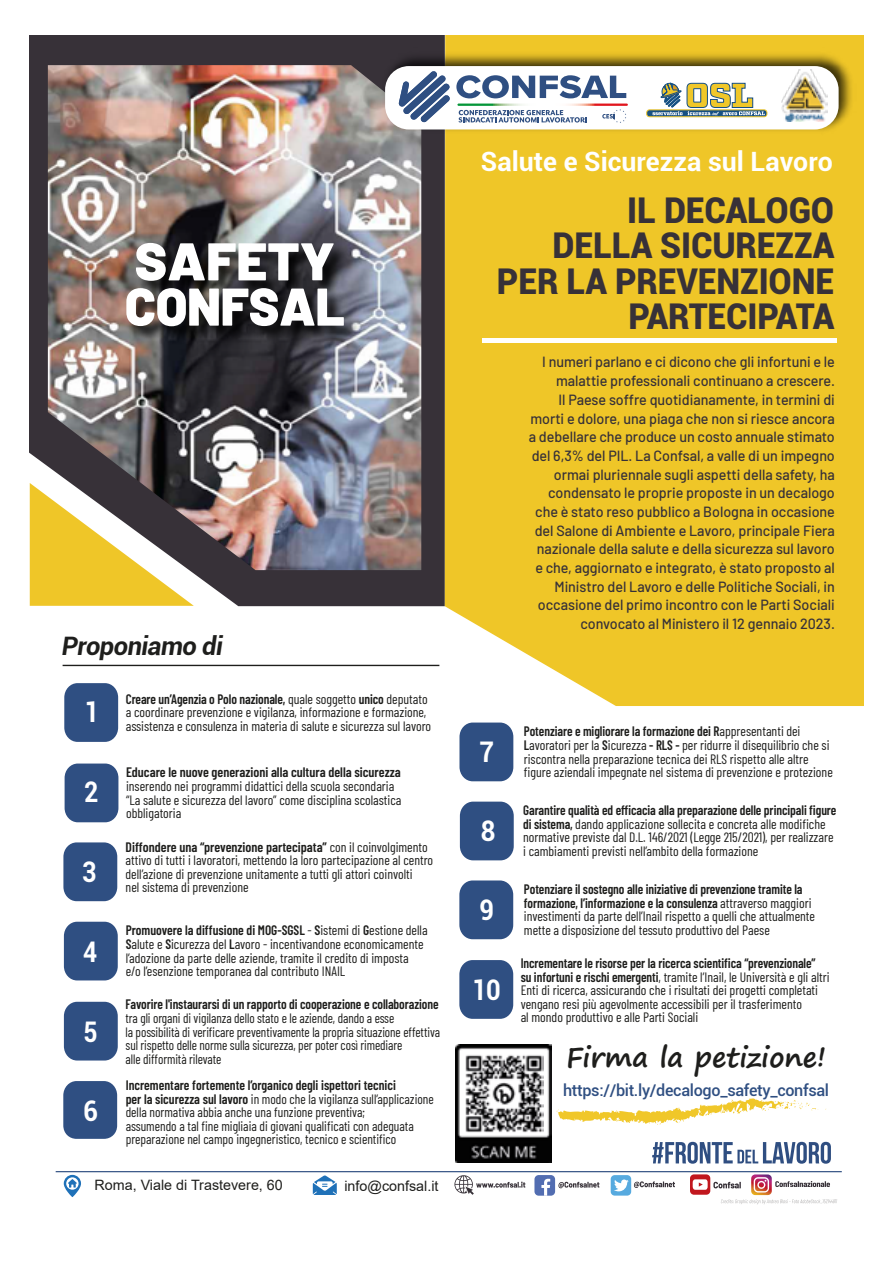
<style>
.page{position:relative;width:893px;height:1263px;background:#fff}
.page>*{position:absolute;margin:0;border:0;box-sizing:border-box;transform-origin:0 0}
.t1{font:900 52.95px/45.3px "Barlow";letter-spacing:-.005em;color:#fff}
.t2{font:900 35.55px/35.5px "Roboto";letter-spacing:-.005em;color:#373138;text-align:right;scale:.95 1}
.t3{font:700 28.5px "Roboto";color:#fff;scale:.9 1}
.t4{font:700 28.5px "Roboto";color:#fff;scale:.89 1}
.t5{font:700 28.5px "Roboto";color:#fff;scale:.88 1}
.t6{font:700 28.5px "Roboto";color:#fff;scale:.86 1}
.t7{font:700 27.6px "Segoe Print";color:#1e1e1c}
.t8{font:700 26.7px "Roboto";color:#fff}
.t9{font:italic 700 25.5px "Roboto";letter-spacing:-.02em;color:#1e1e1c}
.t10{font:500 16.2px "Roboto";letter-spacing:-.02em;color:#2f4f82}
.t11{font:500 14.7px/18.8px "Barlow";letter-spacing:-.005em;color:#373138;text-align:right}
.t12{font:14.25px "Arial";color:#1e1e1c}
.t13{font:600 13.65px/13.6px "Barlow Condensed";letter-spacing:-.005em;color:#1e1e1c;scale:.95 1}
.t14{font:600 13.65px "Barlow Condensed";letter-spacing:-.005em;color:#1e1e1c}
.t15{font:13.5px/13.5px "Barlow Condensed";color:#1e1e1c}
.t16{font:13.5px/13.5px "Barlow Condensed";color:#1e1e1c;scale:.95 1}
.s1{font-weight:400;font-size:13.5px}
.s2{font-weight:600;font-size:13.65px}
</style>
<div class="page">
<div style="left:30px;top:36px;width:415px;height:570px;background:#373138"></div>
<div style="left:445px;top:36px;width:418px;height:670px;background:#efc628"></div>
<hr style="left:483px;top:338px;width:354px;height:4px;background:#fff">
<svg style="left:64px;top:1175px;width:17px;height:22px"></svg>
<svg style="left:313px;top:1175px;width:24px;height:20px"></svg>
<div style="left:64px;top:683px;width:54px;height:59px;background:#2f4f82;border-radius:14px"></div>
<div style="left:65px;top:763px;width:53px;height:59px;background:#2f4f82;border-radius:14px"></div>
<div style="left:460px;top:802px;width:54px;height:58px;background:#2f4f82;border-radius:14px"></div>
<div style="left:459px;top:880px;width:54px;height:59px;background:#2f4f82;border-radius:14px"></div>
<div style="left:63px;top:842px;width:54px;height:59px;background:#2f4f82;border-radius:14px"></div>
<div style="left:64px;top:922px;width:54px;height:58px;background:#2f4f82;border-radius:14px"></div>
<div style="left:64px;top:1002px;width:54px;height:58px;background:#2f4f82;border-radius:14px"></div>
<div style="left:63px;top:1081px;width:54px;height:58px;background:#2f4f82;border-radius:14px"></div>
<div style="left:459px;top:722px;width:54px;height:59px;background:#2f4f82;border-radius:14px"></div>
<hr style="left:56px;top:1171px;width:786px;height:1px;background:#2f4f82">
<hr style="left:63px;top:665px;width:376px;height:1px;background:#1e1e1c">
<div style="left:459px;top:960px;width:54px;height:59px;background:#2f4f82;border-radius:14px"></div>
<svg style="left:30px;top:483px;width:164px;height:123px;background:#f0cd44"></svg>
<img style="left:48px;top:65px;width:373px;height:505px">
<img style="left:379px;top:48px;width:478px;height:88px">
<div style="left:385px;top:66px;width:454px;height:63px;background:#fff;border-radius:24px"></div>
<svg style="left:457px;top:104px;width:171px;height:2px"></svg>
<svg style="left:456px;top:75px;width:170px;height:23px"></svg>
<svg style="left:399px;top:71px;width:51px;height:51px"></svg>
<svg style="left:459px;top:110px;width:128px;height:13px"></svg>
<svg style="left:602px;top:109px;width:24px;height:14px"></svg>
<div style="left:647px;top:110px;width:120px;height:7px;background:#154f84;border-radius:3px"></div>
<div style="left:646px;top:109px;width:121px;height:8px;border:1px solid #f0c729;border-radius:3px"></div>
<svg style="left:649px;top:83px;width:116px;height:33px"></svg>
<img style="left:781px;top:69px;width:47px;height:52px">
<img style="left:121px;top:231px;width:244px;height:128px">
<img style="left:456px;top:1044px;width:95px;height:119px">
<svg style="left:557px;top:1098px;width:261px;height:27px"></svg>
<img style="left:463px;top:1051px;width:80px;height:81px">
<svg style="left:652px;top:1142px;width:179px;height:22px"></svg>
<svg style="left:454px;top:1175px;width:71px;height:20px"></svg>
<svg style="left:558px;top:1182px;width:41px;height:6px"></svg>
<div style="left:534px;top:1175px;width:21px;height:21px;background:#526db1;border-radius:4px"></div>
<svg style="left:541px;top:1179px;width:9px;height:17px"></svg>
<div style="left:611px;top:1175px;width:20px;height:20px;background:#57aadf;border-radius:4px"></div>
<svg style="left:614px;top:1179px;width:61px;height:12px"></svg>
<svg style="left:690px;top:1174px;width:20px;height:21px"></svg>
<svg style="left:693px;top:1174px;width:144px;height:30px"></svg>
<p class="t1" style="left:125px;top:235px;width:221px">SAFETY<br>CONFSAL</p>
<p class="t9" style="left:62px;top:627px;width:163px">Proponiamo di</p>
<p class="t3" style="left:84px;top:691px;width:18px">1</p>
<p class="t5" style="left:84px;top:772px;width:18px">2</p>
<p class="t5" style="left:82px;top:852px;width:18px">3</p>
<p class="t6" style="left:83px;top:931px;width:18px">4</p>
<p class="t6" style="left:83px;top:1011px;width:18px">5</p>
<p class="t4" style="left:83px;top:1091px;width:18px">6</p>
<p class="t13" style="left:126px;top:691px;width:319px">Creare un’Agenzia o Polo nazionale, <span class="s1">quale soggetto</span> unico <span class="s1">deputato</span></p>
<p class="t15" style="left:126px;top:705px;width:307px">a coordinare prevenzione e vigilanza, informazione e formazione, assistenza e consulenza in materia di salute e sicurezza sul lavoro</p>
<p class="t14" style="left:126px;top:763px;width:276px">Educare le nuove generazioni alla cultura della sicurezza</p>
<p class="t15" style="left:126px;top:778px;width:277px">inserendo nei programmi didattici della scuola secondaria “La salute e sicurezza del lavoro” come disciplina scolastica obbligatoria</p>
<p class="t14" style="left:126px;top:837px;width:304px">Diffondere una “prevenzione partecipata” <span class="s1">con il coinvolgimento</span></p>
<p class="t15" style="left:126px;top:853px;width:309px">attivo di tutti i lavoratori, mettendo la loro partecipazione al centro dell’azione di prevenzione unitamente a tutti gli attori coinvolti<br>nel sistema di prevenzione</p>
<p class="t14" style="left:126px;top:921px;width:303px">Promuovere la diffusione di MOG-SGSL <span class="s1">-</span> S<span class="s1">istemi di</span> G<span class="s1">estione della</span></p>
<p class="t15" style="left:126px;top:936px;width:299px"><span class="s2">S</span>alute e <span class="s2">S</span>icurezza del <span class="s2">L</span>avoro - incentivandone economicamente l’adozione da parte delle aziende, tramite il credito di imposta e/o l’esenzione temporanea dal contributo INAIL</p>
<p class="t13" style="left:126px;top:997px;width:331px">Favorire l'instaurarsi di un rapporto di cooperazione e collaborazione</p>
<p class="t16" style="left:126px;top:1010px;width:333px">tra gli organi di vigilanza dello stato e le aziende, dando a esse<br>la possibilità di verificare preventivamente la propria situazione effettiva sul rispetto delle norme sulla sicurezza, per poter così rimediare<br>alle difformità rilevate</p>
<p class="t14" style="left:126px;top:1075px;width:272px">Incrementare fortemente l’organico degli ispettori tecnici</p>
<p class="t15" style="left:126px;top:1091px;width:310px"><span class="s2">per la sicurezza sul lavoro</span> in modo che la vigilanza sull’applicazione della normativa abbia anche una funzione preventiva;<br>assumendo a tal fine migliaia di giovani qualificati con adeguata preparazione nel campo ingegneristico, tecnico e scientifico</p>
<p class="t12" style="left:95px;top:1175px;width:190px">Roma, Viale di Trastevere, 60</p>
<p class="t12" style="left:344px;top:1176px;width:96px">info@confsal.it</p>
<p class="t8" style="left:481px;top:143px;width:353px">Salute e Sicurezza sul Lavoro</p>
<p class="t2" style="left:497px;top:191px;width:356px">IL DECALOGO<br>DELLA SICUREZZA<br>PER LA PREVENZIONE<br>PARTECIPATA</p>
<p class="t11" style="left:529px;top:352px;width:308px">I numeri parlano e ci dicono che gli infortuni e le malattie professionali continuano a crescere.<br>Il Paese soffre quotidianamente, in termini di morti e dolore, una piaga che non si riesce ancora a debellare che produce un costo annuale stimato del 6,3% del PIL. La Confsal, a valle di un impegno ormai pluriennale sugli aspetti della safety, ha condensato le proprie proposte in un decalogo che è stato reso pubblico a Bologna in occasione del Salone di Ambiente e Lavoro, principale Fiera nazionale della salute e della sicurezza sul lavoro e che, aggiornato e integrato, è stato proposto al Ministro del Lavoro e delle Politiche Sociali, in occasione del primo incontro con le Parti Sociali convocato al Ministero il 12 gennaio 2023.</p>
<p class="t4" style="left:480px;top:732px;width:18px">7</p>
<p class="t3" style="left:481px;top:811px;width:18px">8</p>
<p class="t4" style="left:479px;top:890px;width:18px">9</p>
<p class="t3" style="left:472px;top:970px;width:33px">10</p>
<p class="t13" style="left:524px;top:724px;width:293px">Potenziare e migliorare la formazione dei R<span class="s1">appresentanti dei</span></p>
<p class="t15" style="left:524px;top:737px;width:310px"><span class="s2">L</span>avoratori per la <span class="s2">S</span>icurezza <span class="s2">- RLS -</span> per ridurre il disequilibrio che si riscontra nella preparazione tecnica dei RLS rispetto alle altre figure aziendali impegnate nel sistema di prevenzione e protezione</p>
<p class="t13" style="left:523px;top:802px;width:331px">Garantire qualità ed efficacia alla preparazione delle principali figure</p>
<p class="t15" style="left:523px;top:816px;width:312px"><span class="s2">di sistema,</span> dando applicazione sollecita e concreta alle modifiche normative previste dal D.L. 146/2021 (Legge 215/2021), per realizzare i cambiamenti previsti nell’ambito della formazione</p>
<p class="t13" style="left:524px;top:881px;width:304px">Potenziare il sostegno alle iniziative di prevenzione tramite la formazione, l’informazione e la consulenza <span class="s1">attraverso maggiori</span></p>
<p class="t15" style="left:524px;top:909px;width:293px">investimenti da parte dell’Inail rispetto a quelli che attualmente mette a disposizione del tessuto produttivo del Paese</p>
<p class="t13" style="left:521px;top:955px;width:312px">Incrementare le risorse per la ricerca scientifica “prevenzionale”</p>
<p class="t15" style="left:521px;top:969px;width:310px"><span class="s2">su infortuni e rischi emergenti</span>, tramite l’Inail, le Università e gli altri Enti di ricerca, assicurando che i risultati dei progetti completati vengano resi più agevolmente accessibili per il trasferimento<br>al mondo produttivo e alle Parti Sociali</p>
<p class="t7" style="left:566px;top:1032px;width:261px">Firma la petizione!</p>
<p class="t10" style="left:563px;top:1079px;width:268px">https://bit.ly/decalogo_safety_confsal</p>
</div>
